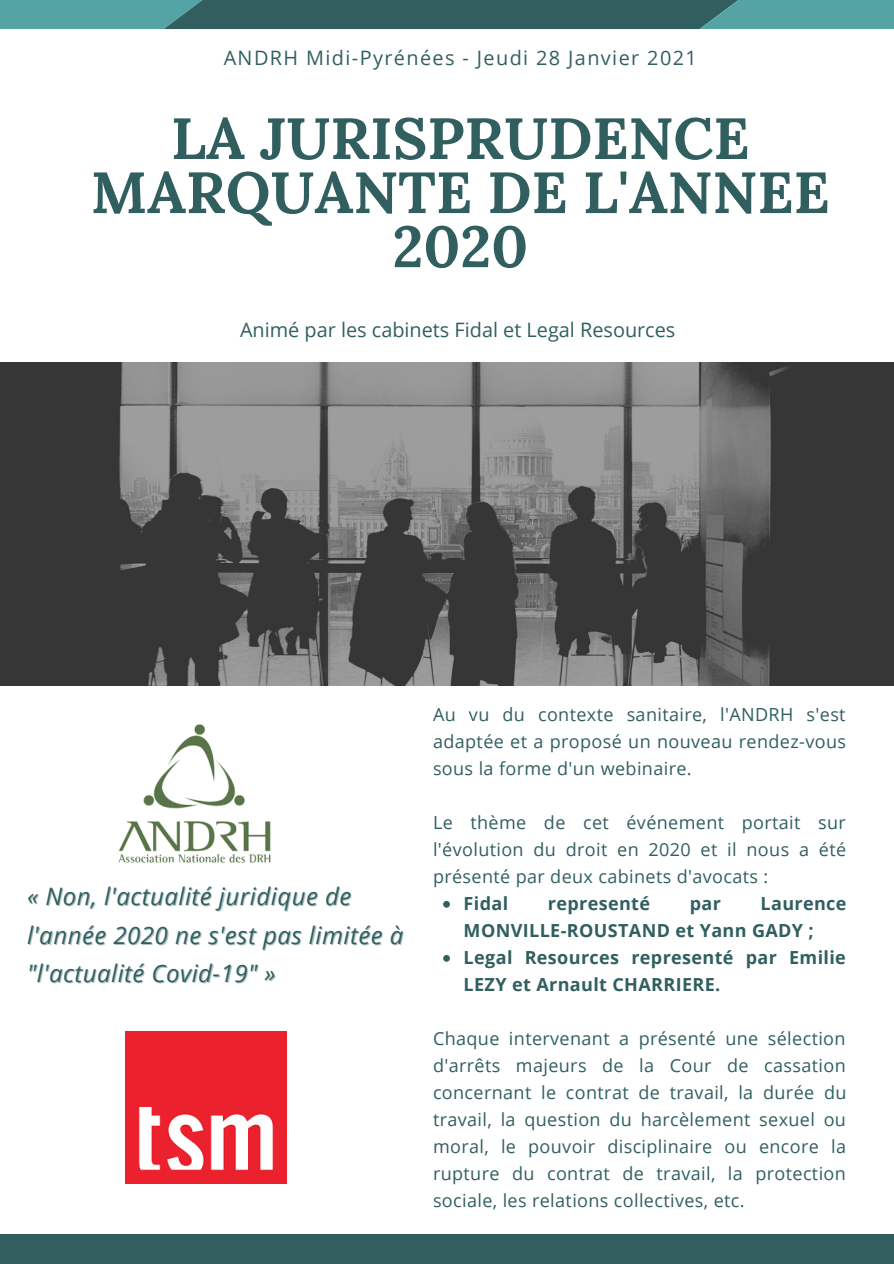
<style>
.page{position:relative;width:894px;height:1264px;background:#fff}
.page>*{position:absolute;margin:0;border:0;box-sizing:border-box;transform-origin:0 0}
.t1{font:700 58.05px/54px "Lora";color:#315f60;text-align:center}
.t2{font:italic 24px/38.2px "Open Sans";letter-spacing:.02em;color:#315f60}
.t3{font:19.8px "Open Sans";color:#315f60}
.t4{font:19.8px "Open Sans";letter-spacing:.07em;color:#315f60}
.t5{font:18px/27px "Open Sans";letter-spacing:.02em;color:#315f60;text-align:justify}
.t6{font:700 18px/27px "Open Sans";letter-spacing:.02em;color:#315f60}
</style>
<div class="page">
<img style="left:0;top:362px;width:893px;height:324px">
<svg style="left:0;top:0;width:893px;height:29px"></svg>
<div style="left:0;top:1234px;width:893px;height:29px;background:#315f60"></div>
<svg style="left:443px;top:900px;width:7px;height:7px"></svg>
<svg style="left:443px;top:955px;width:7px;height:6px"></svg>
<img style="left:118px;top:724px;width:153px;height:139px">
<img style="left:125px;top:1031px;width:161px;height:152px">
<p class="t4" style="left:224px;top:44px;width:474px">ANDRH Midi-Pyrénées - Jeudi 28 Janvier 2021</p>
<p class="t1" style="left:91px;top:111px;width:740px">LA JURISPRUDENCE<br>MARQUANTE DE L'ANNEE<br>2020</p>
<p class="t3" style="left:240px;top:315px;width:436px">Animé par les cabinets Fidal et Legal Resources</p>
<p class="t2" style="left:27px;top:876px;width:378px">« Non, l'actualité juridique de l'année 2020 ne s'est pas limitée à "l'actualité Covid-19" »</p>
<p class="t5" style="left:433px;top:700px;width:414px">Au vu du contexte sanitaire, l'ANDRH s'est adaptée et a proposé un nouveau rendez-vous sous la forme d'un webinaire.</p>
<p class="t5" style="left:433px;top:808px;width:414px">Le thème de cet événement portait sur l'évolution du droit en 2020 et il nous a été présenté par deux cabinets d'avocats :</p>
<p class="t6" style="left:463px;top:889px;width:46px">Fidal</p>
<p class="t6" style="left:547px;top:889px;width:104px">representé</p>
<p class="t6" style="left:689px;top:889px;width:33px">par</p>
<p class="t6" style="left:463px;top:889px;width:384px;text-indent:297px">Laurence<br>MONVILLE-ROUSTAND et Yann GADY ;</p>
<p class="t6" style="left:463px;top:943px;width:383px">Legal Resources representé par Emilie<br>LEZY et Arnault CHARRIERE.</p>
<p class="t5" style="left:433px;top:1024px;width:415px">Chaque intervenant a présenté une sélection d'arrêts majeurs de la Cour de cassation concernant le contrat de travail, la durée du travail, la question du harcèlement sexuel ou moral, le pouvoir disciplinaire ou encore la rupture du contrat de travail, la protection sociale, les relations collectives, etc.</p>
</div>
